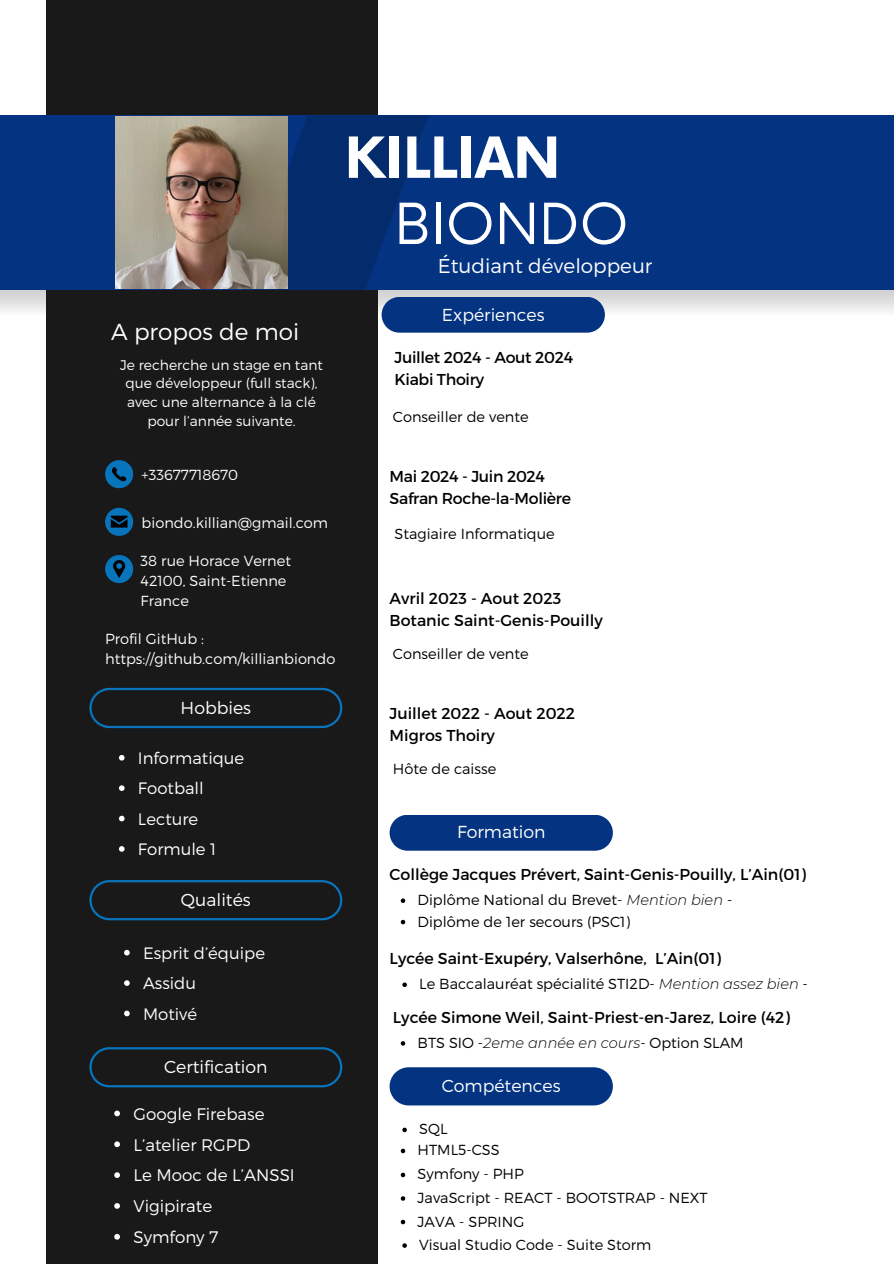
<style>
.page{position:relative;width:894px;height:1264px;background:#fff}
.page>*{position:absolute;margin:0;border:0;box-sizing:border-box;transform-origin:0 0}
.t1{font:700 55.05px "Now";color:#fff}
.t2{font:55.05px "Now";color:#fff}
.t3{font:300 23.1px "Montserrat";color:#fff}
.t4{font:300 19.95px "Montserrat";color:#fff}
.t5{font:300 17.25px "Montserrat";color:#fff}
.t6{font:300 16.65px "Montserrat";color:#fff}
.t7{font:300 16.5px "Montserrat";color:#fff}
.t8{font:15.75px/21.9px "Montserrat";color:#010101}
.t9{font:15.75px/21.9px "Montserrat";letter-spacing:-.02em;color:#010101}
.t10{font:300 14.55px "Montserrat";color:#010101}
.t11{font:300 14.55px "Montserrat";color:#fff}
.t12{font:300 13.95px/18.9px "Montserrat";color:#fff;text-align:center}
.s1{font-style:italic}
</style>
<div class="page">
<svg style="left:0;top:289px;width:893px;height:42px"></svg>
<div style="left:46px;top:0;width:331px;height:1263px;background:#191919"></div>
<div style="left:381px;top:297px;width:223px;height:36px;background:#043382"></div>
<div style="left:389px;top:815px;width:223px;height:35px;background:#043382"></div>
<div style="left:389px;top:1067px;width:223px;height:38px;background:#043382"></div>
<div style="left:0;top:115px;width:893px;height:174px;background:#043382"></div>
<svg style="left:89px;top:688px;width:253px;height:40px"></svg>
<svg style="left:89px;top:880px;width:253px;height:40px"></svg>
<svg style="left:244px;top:116px;width:184px;height:174px"></svg>
<svg style="left:105px;top:508px;width:28px;height:28px"></svg>
<svg style="left:105px;top:460px;width:28px;height:28px"></svg>
<svg style="left:105px;top:555px;width:28px;height:28px"></svg>
<img style="left:115px;top:116px;width:172px;height:172px">
<svg style="left:400px;top:898px;width:5px;height:5px"></svg>
<svg style="left:400px;top:919px;width:5px;height:5px"></svg>
<svg style="left:124px;top:949px;width:6px;height:6px"></svg>
<svg style="left:124px;top:980px;width:6px;height:5px"></svg>
<svg style="left:124px;top:1010px;width:6px;height:6px"></svg>
<svg style="left:400px;top:1148px;width:5px;height:5px"></svg>
<svg style="left:400px;top:1172px;width:5px;height:5px"></svg>
<svg style="left:400px;top:1196px;width:5px;height:4px"></svg>
<svg style="left:402px;top:982px;width:5px;height:5px"></svg>
<svg style="left:400px;top:1041px;width:5px;height:4px"></svg>
<svg style="left:119px;top:755px;width:5px;height:5px"></svg>
<svg style="left:119px;top:785px;width:5px;height:6px"></svg>
<svg style="left:119px;top:815px;width:5px;height:6px"></svg>
<svg style="left:119px;top:846px;width:5px;height:5px"></svg>
<svg style="left:400px;top:1219px;width:5px;height:5px"></svg>
<svg style="left:402px;top:1127px;width:5px;height:5px"></svg>
<svg style="left:89px;top:1047px;width:253px;height:40px"></svg>
<svg style="left:114px;top:1110px;width:6px;height:6px"></svg>
<svg style="left:114px;top:1141px;width:6px;height:6px"></svg>
<svg style="left:114px;top:1172px;width:6px;height:5px"></svg>
<svg style="left:114px;top:1203px;width:6px;height:5px"></svg>
<svg style="left:114px;top:1234px;width:6px;height:5px"></svg>
<svg style="left:402px;top:1243px;width:5px;height:4px"></svg>
<p class="t1" style="left:345px;top:128px;width:217px">KILLIAN</p>
<p class="t2" style="left:394px;top:193px;width:236px">BIONDO</p>
<p class="t3" style="left:111px;top:316px;width:189px">A propos de moi</p>
<p class="t12" style="left:120px;top:354px;width:204px">Je recherche un stage en tant que développeur (full stack), avec une alternance à la clé pour l’année suivante.</p>
<p class="t11" style="left:142px;top:465px;width:98px">+33677718670</p>
<p class="t11" style="left:142px;top:513px;width:188px">biondo.killian@gmail.com</p>
<h5 class="t11" style="left:141px;top:551px;width:152px">38 rue Horace Vernet</h5>
<p class="t11" style="left:141px;top:571px;width:147px">42100, Saint-Etienne</p>
<p class="t11" style="left:141px;top:591px;width:50px">France</p>
<p class="t11" style="left:105px;top:629px;width:100px">Profil GitHub :</p>
<p class="t11" style="left:105px;top:649px;width:232px">https://github.com/killianbiondo</p>
<p class="t5" style="left:180px;top:696px;width:72px">Hobbies</p>
<h5 class="t7" style="left:138px;top:747px;width:108px">Informatique</h5>
<p class="t7" style="left:138px;top:777px;width:67px">Football</p>
<h5 class="t7" style="left:138px;top:808px;width:62px">Lecture</h5>
<p class="t7" style="left:138px;top:838px;width:80px">Formule 1</p>
<p class="t5" style="left:181px;top:888px;width:71px">Qualités</p>
<p class="t7" style="left:143px;top:942px;width:123px">Esprit d’équipe</p>
<h5 class="t7" style="left:143px;top:972px;width:54px">Assidu</h5>
<p class="t7" style="left:143px;top:1003px;width:56px">Motivé</p>
<p class="t4" style="left:437px;top:253px;width:216px">Étudiant développeur</p>
<h3 class="t5" style="left:442px;top:303px;width:104px">Expériences</h3>
<p class="t9" style="left:394px;top:346px;width:180px">Juillet 2024 - Aout 2024<br>Kiabi Thoiry</p>
<p class="t10" style="left:393px;top:407px;width:137px">Conseiller de vente</p>
<p class="t9" style="left:389px;top:465px;width:183px">Mai 2024 - Juin 2024<br>Safran Roche-la-Molière</p>
<h1 class="t10" style="left:394px;top:524px;width:162px">Stagiaire Informatique</h1>
<p class="t8" style="left:389px;top:586px;width:215px">Avril 2023 - Aout 2023<br>Botanic Saint-Genis-Pouilly</p>
<h5 class="t10" style="left:393px;top:644px;width:137px">Conseiller de vente</h5>
<h2 class="t8" style="left:389px;top:702px;width:187px">Juillet 2022 - Aout 2022<br>Migros Thoiry</h2>
<h4 class="t10" style="left:393px;top:759px;width:105px">Hôte de caisse</h4>
<p class="t5" style="left:457px;top:821px;width:90px">Formation</p>
<p class="t8" style="left:389px;top:862px;width:417px">Collège Jacques Prévert, Saint-Genis-Pouilly, L’Ain(01)</p>
<p class="t10" style="left:417px;top:890px;width:316px">Diplôme National du Brevet- <span class="s1">Mention bien</span> -</p>
<p class="t10" style="left:417px;top:912px;width:214px">Diplôme de 1er secours (PSC1)</p>
<h5 class="t8" style="left:389px;top:946px;width:333px">Lycée Saint-Exupéry, Valserhône, L’Ain(01)</h5>
<p class="t10" style="left:419px;top:974px;width:390px">Le Baccalauréat spécialité STI2D- <span class="s1">Mention assez bien</span> -</p>
<h5 class="t8" style="left:393px;top:1005px;width:398px">Lycée Simone Weil, Saint-Priest-en-Jarez, Loire (42)</h5>
<p class="t10" style="left:417px;top:1033px;width:327px">BTS SIO -<span class="s1">2eme année en cours</span>- Option SLAM</p>
<p class="t5" style="left:164px;top:1055px;width:105px">Certification</p>
<p class="t6" style="left:133px;top:1102px;width:133px">Google Firebase</p>
<h5 class="t6" style="left:133px;top:1133px;width:118px">L’atelier RGPD</h5>
<p class="t6" style="left:133px;top:1164px;width:163px">Le Mooc de L’ANSSI</p>
<h5 class="t6" style="left:133px;top:1195px;width:80px">Vigipirate</h5>
<p class="t6" style="left:133px;top:1226px;width:86px">Symfony 7</p>
<h5 class="t10" style="left:419px;top:1235px;width:233px">Visual Studio Code - Suite Storm</h5>
<p class="t5" style="left:441px;top:1074px;width:120px">Compétences</p>
<h5 class="t10" style="left:419px;top:1119px;width:30px">SQL</h5>
<p class="t10" style="left:417px;top:1140px;width:83px">HTML5-CSS</p>
<p class="t10" style="left:417px;top:1164px;width:108px">Symfony - PHP</p>
<h5 class="t10" style="left:417px;top:1188px;width:291px">JavaScript - REACT - BOOTSTRAP - NEXT</h5>
<h5 class="t10" style="left:417px;top:1211px;width:108px">JAVA - SPRING</h5>
</div>
